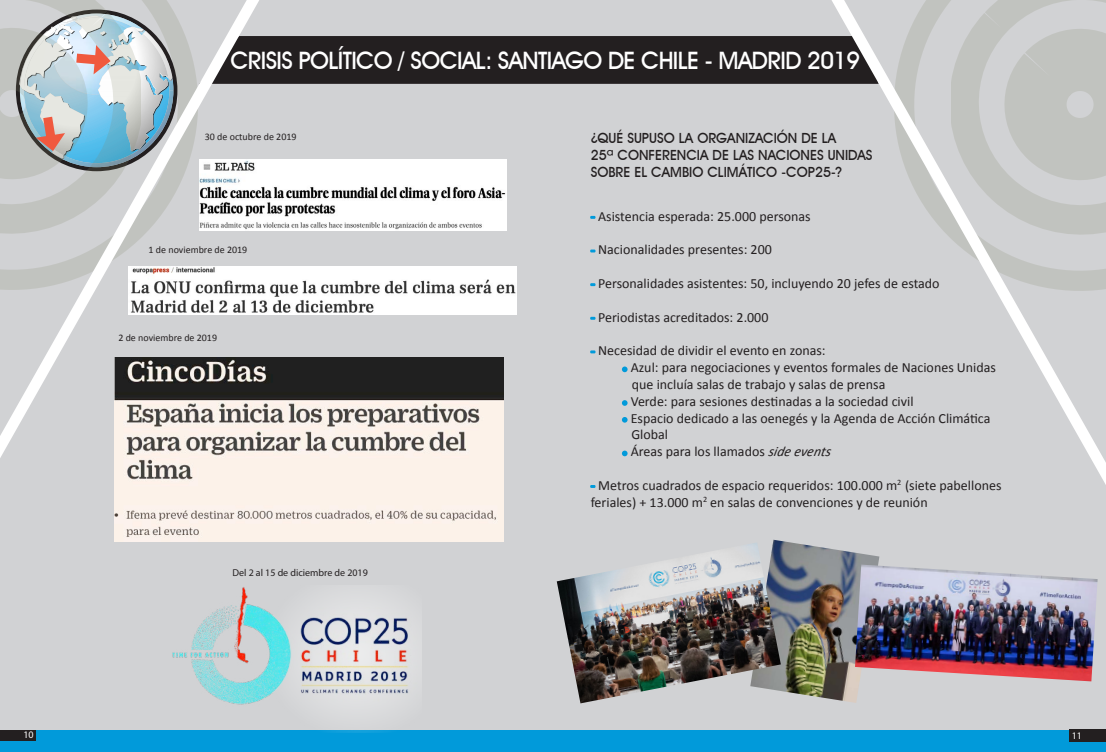
<style>
.page{position:relative;width:1106px;height:752px;background:#fff}
.page>*{position:absolute;margin:0;border:0;box-sizing:border-box;transform-origin:0 0}
.t1{font:500 24px "Avant Garde IT Cby BT";letter-spacing:-.025em;color:#fff}
.t2{font:14px/16.8px "Calibri";color:#231f20}
.t3{font:500 14px/16.8px "Avant Garde IT Cby BT";color:#231f20}
.t4{font:10px "Calibri";color:#231f20}
.t5{font:10px "Myriad Pro";color:#231f20}
.t6{font:10px "Myriad Pro";color:#fff}
.s1{color:#019ada}
.s2{font-style:italic}
</style>
<div class="page">
<div style="left:0;top:518px;width:1106px;height:233px;background:#019ada"></div>
<div style="left:0;top:729px;width:36px;height:11px;background:#231f20"></div>
<div style="left:0;top:0;width:1106px;height:729px;background:#d1d2d4"></div>
<img style="left:282px;top:267px;width:235px;height:48px">
<div style="left:282px;top:36px;width:527px;height:48px;background:#231f20"></div>
<svg style="left:0;top:0;width:282px;height:542px"></svg>
<img style="left:199px;top:159px;width:307px;height:71px">
<img style="left:115px;top:357px;width:388px;height:184px">
<img style="left:173px;top:587px;width:249px;height:145px">
<div style="left:1070px;top:729px;width:36px;height:12px;background:#231f20"></div>
<svg style="left:809px;top:0;width:297px;height:558px"></svg>
<svg style="left:622px;top:366px;width:5px;height:6px"></svg>
<svg style="left:622px;top:400px;width:5px;height:5px"></svg>
<svg style="left:622px;top:417px;width:5px;height:5px"></svg>
<svg style="left:622px;top:450px;width:5px;height:6px"></svg>
<svg style="left:0;top:0;width:177px;height:234px"></svg>
<img style="left:773px;top:539px;width:106px;height:163px">
<img style="left:855px;top:564px;width:242px;height:117px">
<img style="left:557px;top:542px;width:224px;height:161px">
<p class="t6" style="left:23px;top:728px;width:12px">10</p>
<p class="t1" style="left:230px;top:46px;width:631px">CRISIS POLÍTICO / SOCIAL: SANTIAGO DE CHILE - MADRID 2019</p>
<p class="t4" style="left:205px;top:131px;width:93px">30 de octubre de 2019</p>
<p class="t4" style="left:149px;top:243px;width:100px">1 de noviembre de 2019</p>
<p class="t4" style="left:118px;top:332px;width:100px">2 de noviembre de 2019</p>
<p class="t5" style="left:232px;top:566px;width:137px">Del 2 al 15 de diciembre de 2019</p>
<p class="t3" style="left:590px;top:130px;width:283px">¿QUÉ SUPUSO LA ORGANIZACIÓN DE LA<br>25ª CONFERENCIA DE LAS NACIONES UNIDAS<br>SOBRE EL CAMBIO CLIMÁTICO -COP25-?</p>
<p class="t2" style="left:590px;top:207px;width:221px"><span class="s1">-</span> Asistencia esperada: 25.000 personas</p>
<p class="t2" style="left:590px;top:240px;width:183px"><span class="s1">-</span> Nacionalidades presentes: 200</p>
<p class="t2" style="left:590px;top:274px;width:350px"><span class="s1">-</span> Personalidades asistentes: 50, incluyendo 20 jefes de estado</p>
<p class="t2" style="left:590px;top:308px;width:179px"><span class="s1">-</span> Periodistas acreditados: 2.000</p>
<p class="t2" style="left:590px;top:341px;width:236px"><span class="s1">-</span> Necesidad de dividir el evento en zonas:</p>
<p class="t2" style="left:630px;top:358px;width:367px">Azul: para negociaciones y eventos formales de Naciones Unidas que incluía salas de trabajo y salas de prensa</p>
<p class="t2" style="left:630px;top:392px;width:284px">Verde: para sesiones destinadas a la sociedad civil</p>
<p class="t2" style="left:630px;top:408px;width:361px">Espacio dedicado a las oenegés y la Agenda de Acción Climática<br>Global</p>
<p class="t2" style="left:630px;top:442px;width:204px">Áreas para los llamados <span class="s2">side events</span></p>
<p class="t2" style="left:590px;top:476px;width:412px"><span class="s1">-</span> Metros cuadrados de espacio requeridos: 100.000 m<sup>2</sup> (siete pabellones feriales) + 13.000 m<sup>2</sup> en salas de convenciones y de reunión</p>
<p class="t6" style="left:1071px;top:729px;width:12px">11</p>
</div>
